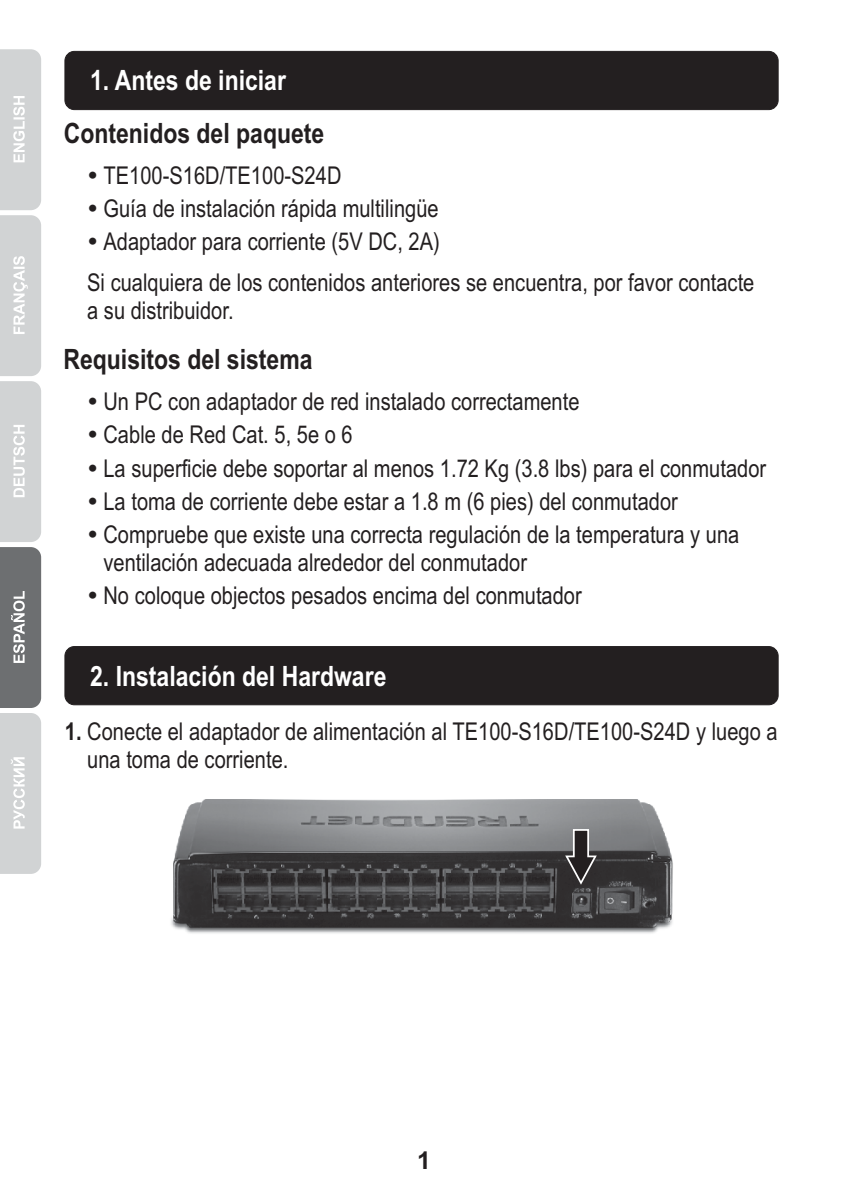
<style>
.page{position:relative;width:844px;height:1191px;background:#fff}
.page>*{position:absolute;margin:0;border:0;box-sizing:border-box;transform-origin:0 0}
.t1{font:700 28px "Arial Narrow";color:#231f20}
.t2{font:700 28px "Arial Narrow";color:#fff}
.t3{font:24.5px/33.2px "Arial Narrow";color:#231f20}
.t4{font:700 24.5px "Arial";color:#231f20}
.s1{font-weight:700}
</style>
<div class="page">
<svg style="left:0;top:49px;width:41px;height:825px;background:#c2c4c5"></svg>
<div style="left:65px;top:51px;width:713px;height:59px;background:#231f20;border:1px solid #231f20;border-radius:9px"></div>
<div style="left:65px;top:646px;width:713px;height:59px;background:#231f20;border:1px solid #231f20;border-radius:9px"></div>
<img style="left:171px;top:799px;width:502px;height:135px">
<svg style="left:563px;top:828px;width:35px;height:58px;background:#575557"></svg>
<p class="t2" style="left:90px;top:70px;width:197px">1. Antes de iniciar</p>
<p class="t1" style="left:64px;top:123px;width:262px">Contenidos del paquete</p>
<p class="t3" style="left:103px;top:161px;width:338px">TE100-S16D/TE100-S24D<br>Guía de instalación rápida multilingüe<br>Adaptador para corriente (5V DC, 2A)</p>
<p class="t3" style="left:87px;top:271px;width:668px;line-height:27.7px">Si cualquiera de los contenidos anteriores se encuentra, por favor contacte a su distribuidor.</p>
<p class="t1" style="left:63px;top:349px;width:250px">Requisitos del sistema</p>
<p class="t3" style="left:103px;top:387px;width:664px">Un PC con adaptador de red instalado correctamente<br>Cable de Red Cat. 5, 5e o 6<br>La superficie debe soportar al menos 1.72 Kg (3.8 lbs) para el conmutador La toma de corriente debe estar a 1.8 m (6 pies) del conmutador Compruebe que existe una correcta regulación de la temperatura y una</p>
<p class="t3" style="left:103px;top:548px;width:479px">ventilación adecuada alrededor del conmutador<br>No coloque objectos pesados encima del conmutador</p>
<p class="t2" style="left:90px;top:665px;width:298px">2. Instalación del Hardware</p>
<p class="t3" style="left:87px;top:720px;width:691px;line-height:27.7px;text-indent:-22px"><span class="s1">1.</span> Conecte el adaptador de alimentación al TE100-S16D/TE100-S24D y luego a una toma de corriente.</p>
<p class="t4" style="left:417px;top:1151px;width:15px">1</p>
</div>
